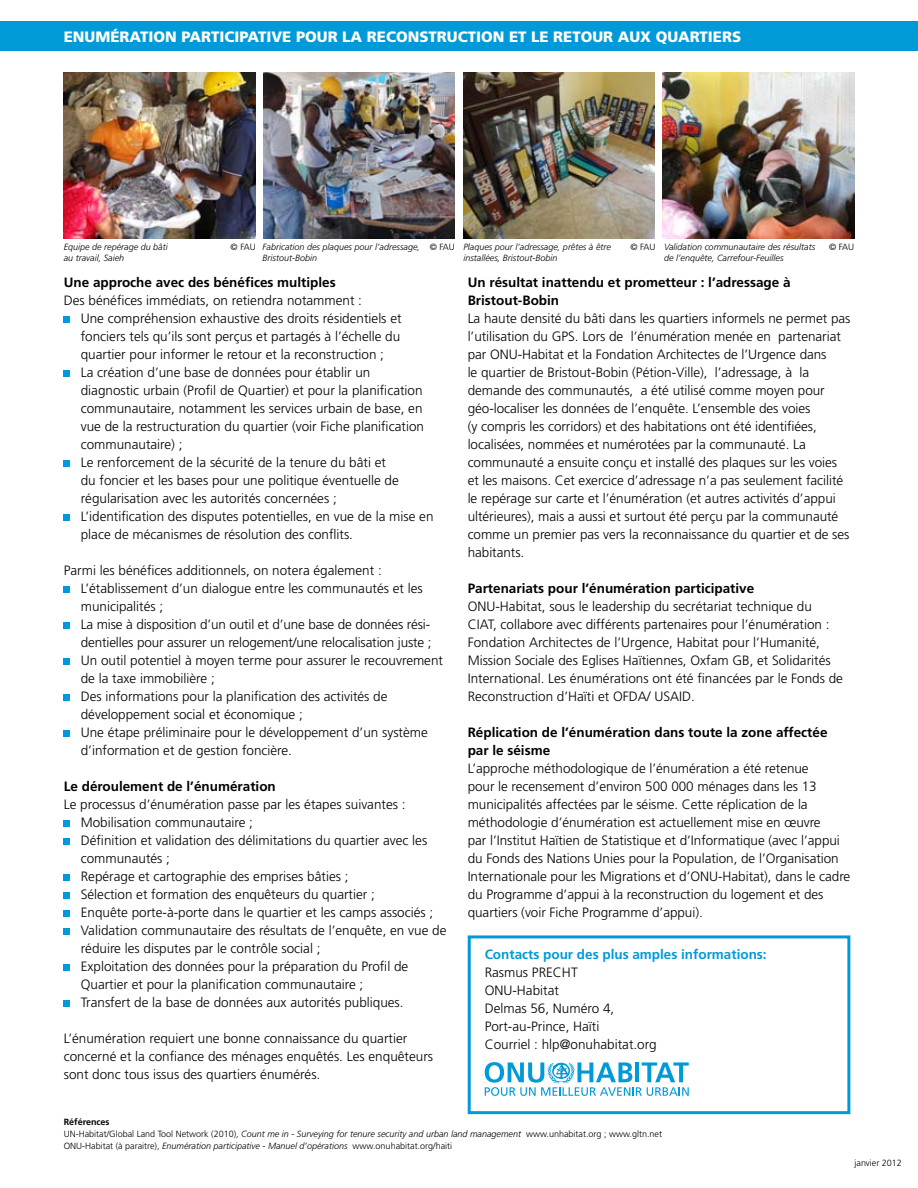
<style>
.page{position:relative;width:918px;height:1188px;background:#fff}
.page>*{position:absolute;margin:0;border:0;box-sizing:border-box;transform-origin:0 0}
.t1{font:900 15px "Frutiger";color:#fff}
.t2{font:300 13.5px/18px "Frutiger";color:#000}
.t3{font:700 13.5px/18px "Frutiger";color:#000}
.t4{font:700 13.5px "Frutiger";color:#009ad9}
.t5{font:300 9px/12px "Frutiger";color:#000}
.t6{font:italic 300 9px/10.5px "Frutiger";color:#000}
.s1{font-weight:700}
.s2{font-style:italic}
</style>
<div class="page">
<div style="left:0;top:21px;width:918px;height:30px;background:#009ad9"></div>
<svg style="left:64px;top:317px;width:6px;height:6px"></svg>
<svg style="left:64px;top:371px;width:6px;height:6px"></svg>
<svg style="left:64px;top:461px;width:6px;height:6px"></svg>
<svg style="left:64px;top:515px;width:6px;height:6px"></svg>
<svg style="left:64px;top:587px;width:6px;height:6px"></svg>
<svg style="left:64px;top:623px;width:6px;height:6px"></svg>
<svg style="left:64px;top:659px;width:6px;height:6px"></svg>
<svg style="left:64px;top:695px;width:6px;height:6px"></svg>
<svg style="left:64px;top:731px;width:6px;height:6px"></svg>
<svg style="left:64px;top:821px;width:6px;height:6px"></svg>
<svg style="left:64px;top:839px;width:6px;height:6px"></svg>
<svg style="left:64px;top:875px;width:6px;height:6px"></svg>
<svg style="left:64px;top:893px;width:6px;height:6px"></svg>
<svg style="left:64px;top:911px;width:6px;height:6px"></svg>
<svg style="left:64px;top:929px;width:6px;height:6px"></svg>
<svg style="left:64px;top:965px;width:6px;height:6px"></svg>
<svg style="left:64px;top:1001px;width:6px;height:6px"></svg>
<img style="left:64px;top:72px;width:191px;height:167px">
<img style="left:264px;top:72px;width:191px;height:167px">
<img style="left:463px;top:72px;width:192px;height:167px">
<img style="left:663px;top:72px;width:191px;height:167px">
<div style="left:468px;top:935px;width:382px;height:179px;border:3px solid #009ad9"></div>
<svg style="left:485px;top:1062px;width:204px;height:34px"></svg>
<p class="t1" style="left:64px;top:27px;width:679px">ENUMÉRATION PARTICIPATIVE POUR LA RECONSTRUCTION ET LE RETOUR AUX QUARTIERS</p>
<p class="t6" style="left:64px;top:242px;width:106px">Equipe de repérage du bâti au travail, Saieh</p>
<p class="t6" style="left:263px;top:242px;width:159px">Fabrication des plaques pour l’adressage,<br>Bristout-Bobin</p>
<p class="t6" style="left:463px;top:242px;width:149px">Plaques pour l’adressage, prêtes à être installées, Bristout-Bobin</p>
<p class="t6" style="left:664px;top:242px;width:153px">Validation communautaire des résultats de l’enquête, Carrefour-Feuilles</p>
<p class="t5" style="left:231px;top:241px;width:27px">© FAU</p>
<p class="t5" style="left:430px;top:241px;width:27px">© FAU</p>
<p class="t5" style="left:630px;top:241px;width:27px">© FAU</p>
<p class="t5" style="left:829px;top:241px;width:27px">© FAU</p>
<p class="t3" style="left:64px;top:273px;width:274px">Une approche avec des bénéfices multiples</p>
<p class="t2" style="left:81px;top:291px;width:354px;text-indent:-17px">Des bénéfices immédiats, on retiendra notamment :<br>Une compréhension exhaustive des droits résidentiels et fonciers tels qu’ils sont perçus et partagés à l’échelle du quartier pour informer le retour et la reconstruction ;<br>La création d’une base de données pour établir un<br>diagnostic urbain (Profil de Quartier) et pour la planification communautaire, notamment les services urbain de base, en vue de la restructuration du quartier (voir Fiche planification communautaire) ;<br>Le renforcement de la sécurité de la tenure du bâti et<br>du foncier et les bases pour une politique éventuelle de régularisation avec les autorités concernées ;<br>L’identification des disputes potentielles, en vue de la mise en place de mécanismes de résolution des conflits.</p>
<p class="t2" style="left:81px;top:561px;width:364px;text-indent:-17px">Parmi les bénéfices additionnels, on notera également :<br>L’établissement d’un dialogue entre les communautés et les municipalités ;<br>La mise à disposition d’un outil et d’une base de données rési&shy;dentielles pour assurer un relogement/une relocalisation juste ; Un outil potentiel à moyen terme pour assurer le recouvrement de la taxe immobilière ;<br>Des informations pour la planification des activités de développement social et économique ;<br>Une étape préliminaire pour le développement d’un système d’information et de gestion foncière.</p>
<p class="t3" style="left:64px;top:777px;width:214px">Le déroulement de l’énumération</p>
<p class="t2" style="left:81px;top:795px;width:367px;text-indent:-17px">Le processus d’énumération passe par les étapes suivantes :<br>Mobilisation communautaire ;<br>Définition et validation des délimitations du quartier avec les communautés ;<br>Repérage et cartographie des emprises bâties ;<br>Sélection et formation des enquêteurs du quartier ;<br>Enquête porte-à-porte dans le quartier et les camps associés ; Validation communautaire des résultats de l’enquête, en vue de réduire les disputes par le contrôle social ;<br>Exploitation des données pour la préparation du Profil de Quartier et pour la planification communautaire ;<br>Transfert de la base de données aux autorités publiques.</p>
<p class="t2" style="left:64px;top:1029px;width:371px">L’énumération requiert une bonne connaissance du quartier concerné et la confiance des ménages enquêtés. Les enquêteurs sont donc tous issus des quartiers énumérés.</p>
<p class="t3" style="left:468px;top:273px;width:324px">Un résultat inattendu et prometteur : l’adressage à<br>Bristout-Bobin</p>
<p class="t2" style="left:468px;top:309px;width:384px">La haute densité du bâti dans les quartiers informels ne permet pas l’utilisation du GPS. Lors de l’énumération menée en partenariat par ONU-Habitat et la Fondation Architectes de l’Urgence dans<br>le quartier de Bristout-Bobin (Pétion-Ville), l’adressage, à la demande des communautés, a été utilisé comme moyen pour géo-localiser les données de l’enquête. L’ensemble des voies<br>(y compris les corridors) et des habitations ont été identifiées, localisées, nommées et numérotées par la communauté. La communauté a ensuite conçu et installé des plaques sur les voies et les maisons. Cet exercice d’adressage n’a pas seulement facilité le repérage sur carte et l’énumération (et autres activités d’appui ultérieures), mais a aussi et surtout été perçu par la communauté comme un premier pas vers la reconnaissance du quartier et de ses habitants.</p>
<p class="t3" style="left:468px;top:579px;width:288px">Partenariats pour l’énumération participative</p>
<p class="t2" style="left:468px;top:597px;width:377px">ONU-Habitat, sous le leadership du secrétariat technique du CIAT, collabore avec différents partenaires pour l’énumération :<br>Fondation Architectes de l’Urgence, Habitat pour l’Humanité, Mission Sociale des Eglises Haïtiennes, Oxfam GB, et Solidarités International. Les énumérations ont été financées par le Fonds de Reconstruction d’Haïti et OFDA/ USAID.</p>
<p class="t3" style="left:468px;top:723px;width:361px">Réplication de l’énumération dans toute la zone affectée par le séisme</p>
<p class="t2" style="left:468px;top:759px;width:384px">L’approche méthodologique de l’énumération a été retenue<br>pour le recensement d’environ 500 000 ménages dans les 13 municipalités affectées par le séisme. Cette réplication de la méthodologie d’énumération est actuellement mise en œuvre<br>par l’Institut Haïtien de Statistique et d’Informatique (avec l’appui du Fonds des Nations Unies pour la Population, de l’Organisation Internationale pour les Migrations et d’ONU-Habitat), dans le cadre du Programme d’appui à la reconstruction du logement et des quartiers (voir Fiche Programme d’appui).</p>
<p class="t4" style="left:485px;top:946px;width:284px">Contacts pour des plus amples informations:</p>
<p class="t2" style="left:485px;top:963px;width:174px">Rasmus PRECHT<br>ONU-Habitat<br>Delmas 56, Numéro 4,<br>Port-au-Prince, Haïti<br>Courriel : hlp@onuhabitat.org</p>
<p class="t5" style="left:64px;top:1116px;width:600px"><span class="s1">Références<br></span>UN-Habitat/Global Land Tool Network (2010), <span class="s2">Count me in - Surveying for tenure security and urban land management</span> www.unhabitat.org ; www.gltn.net<br>ONU-Habitat (à paraitre), <span class="s2">Enumération participative - Manuel d’opérations</span> www.onuhabitat.org/haiti</p>
<p class="t5" style="left:855px;top:1157px;width:49px">janvier 2012</p>
</div>
